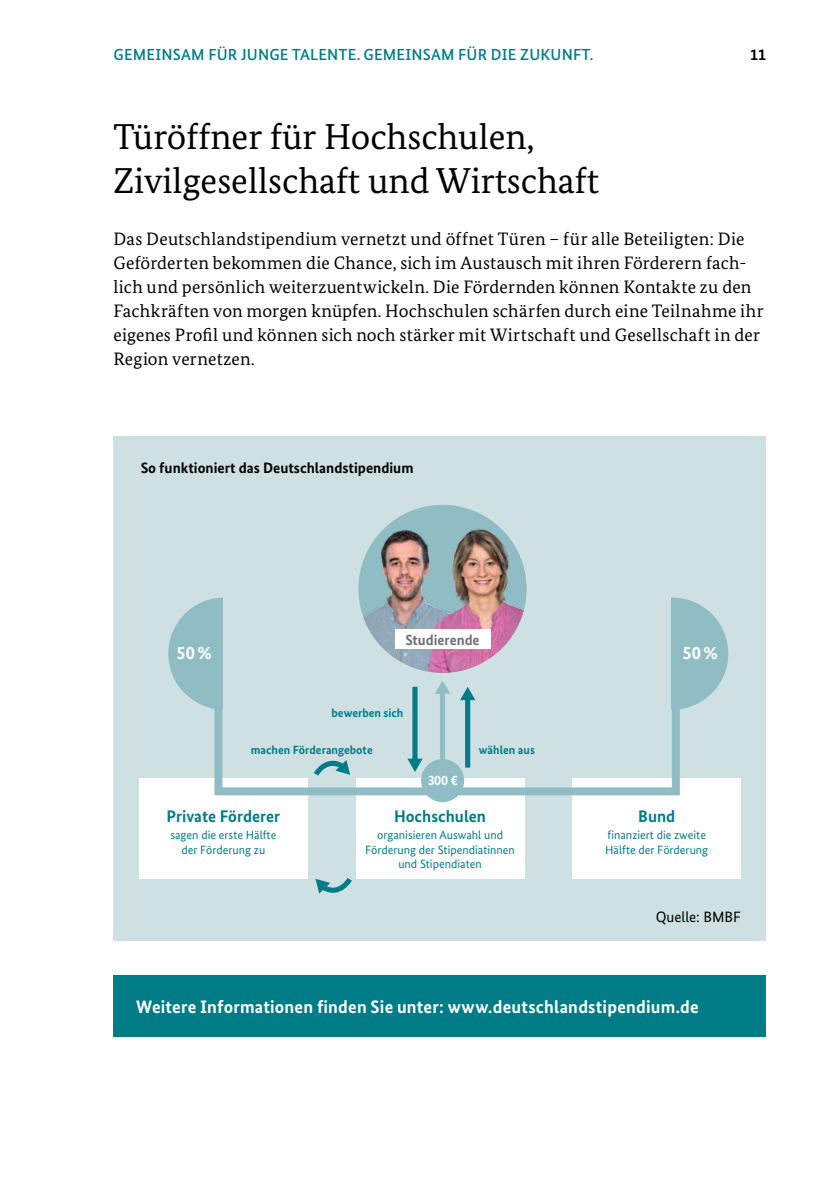
<style>
.page{position:relative;width:840px;height:1191px;background:#fff}
.page>*{position:absolute;margin:0;border:0;box-sizing:border-box;transform-origin:0 0}
.t1{font:36px/44px "Bundes Serif";color:#000}
.t2{font:700 18.4px "Bundes Sans";color:#fff}
.t3{font:18px/24px "Bundes Serif";letter-spacing:.01em;color:#000}
.t4{font:700 18px "Bundes Sans";letter-spacing:.01em;color:#fff}
.t5{font:700 16.8px "Bundes Sans";color:#007c87}
.t6{font:500 16px "Bundes Sans";letter-spacing:.01em;color:#007c87}
.t7{font:700 16px "Bundes Sans";color:#000}
.t8{font:700 15px "Bundes Sans";color:#000}
.t9{font:15px "Bundes Sans";color:#000}
.t10{font:700 14.6px "Bundes Sans";color:#6d6e71}
.t11{font:700 14.2px "Bundes Sans";color:#fff}
.t12{font:12px/14.4px "Bundes Sans";color:#007c87;text-align:center}
.t13{font:700 12px "Bundes Sans";color:#007c87}
</style>
<div class="page">
<div style="left:113px;top:975px;width:652px;height:62px;background:#007c87"></div>
<div style="left:113px;top:437px;width:653px;height:504px;background:#cfe0e3"></div>
<svg style="left:315px;top:878px;width:36px;height:15px"></svg>
<div style="left:572px;top:777px;width:168px;height:101px;background:#fff"></div>
<div style="left:356px;top:777px;width:168px;height:101px;background:#fff"></div>
<div style="left:139px;top:777px;width:168px;height:101px;background:#fff"></div>
<img style="left:358px;top:512px;width:168px;height:161px">
<div style="left:395px;top:630px;width:94px;height:19px;background:#fff"></div>
<svg style="left:460px;top:687px;width:15px;height:80px"></svg>
<svg style="left:407px;top:687px;width:15px;height:85px"></svg>
<svg style="left:313px;top:760px;width:37px;height:15px"></svg>
<svg style="left:671px;top:597px;width:56px;height:112px"></svg>
<div style="left:421px;top:759px;width:43px;height:43px;background:#90bcc4;border-radius:50%"></div>
<div style="left:214px;top:655px;width:465px;height:140px;border:8px solid #90bcc4"></div>
<svg style="left:434px;top:681px;width:16px;height:80px"></svg>
<svg style="left:168px;top:597px;width:54px;height:112px"></svg>
<p class="t6" style="left:113px;top:45px;width:481px">GEMEINSAM FÜR JUNGE TALENTE. GEMEINSAM FÜR DIE ZUKUNFT.</p>
<p class="t7" style="left:749px;top:45px;width:17px">11</p>
<h2 class="t1" style="left:113px;top:114px;width:486px">Türöffner für Hochschulen,<br>Zivilgesellschaft und Wirtschaft</h2>
<p class="t3" style="left:113px;top:226px;width:651px">Das Deutschlandstipendium vernetzt und öffnet Türen – für alle Beteiligten: Die Geförderten bekommen die Chance, sich im Austausch mit ihren Förderern fach&shy;lich und persönlich weiterzuentwickeln. Die Fördernden können Kontakte zu den Fachkräften von morgen knüpfen. Hochschulen schärfen durch eine Teilnahme ihr eigenes Profil und können sich noch stärker mit Wirtschaft und Gesellschaft in der Region vernetzen.</p>
<h3 class="t8" style="left:141px;top:458px;width:274px">So funktioniert das Deutschlandstipendium</h3>
<p class="t2" style="left:176px;top:641px;width:37px">50 %</p>
<p class="t10" style="left:405px;top:631px;width:76px">Studierende</p>
<p class="t13" style="left:331px;top:705px;width:73px">bewerben sich</p>
<p class="t13" style="left:251px;top:742px;width:123px">machen Förderangebote</p>
<p class="t13" style="left:478px;top:742px;width:57px">wählen aus</p>
<p class="t11" style="left:427px;top:771px;width:32px">300 €</p>
<p class="t5" style="left:166px;top:806px;width:115px">Private Förderer</p>
<p class="t12" style="left:170px;top:827px;width:107px">sagen die erste Hälfte der Förderung zu</p>
<p class="t5" style="left:394px;top:806px;width:93px">Hochschulen</p>
<p class="t12" style="left:365px;top:827px;width:151px">organisieren Auswahl und<br>Förderung der Stipendiatinnen und Stipendiaten</p>
<p class="t2" style="left:682px;top:641px;width:37px">50 %</p>
<p class="t5" style="left:638px;top:806px;width:39px">Bund</p>
<p class="t12" style="left:605px;top:827px;width:104px;text-align:left">finanziert die zweite<br>Hälfte der Förderung</p>
<p class="t9" style="left:655px;top:907px;width:87px">Quelle: BMBF</p>
<h4 class="t4" style="left:136px;top:996px;width:563px">Weitere Informationen finden Sie unter: www.deutschlandstipendium.de</h4>
</div>
